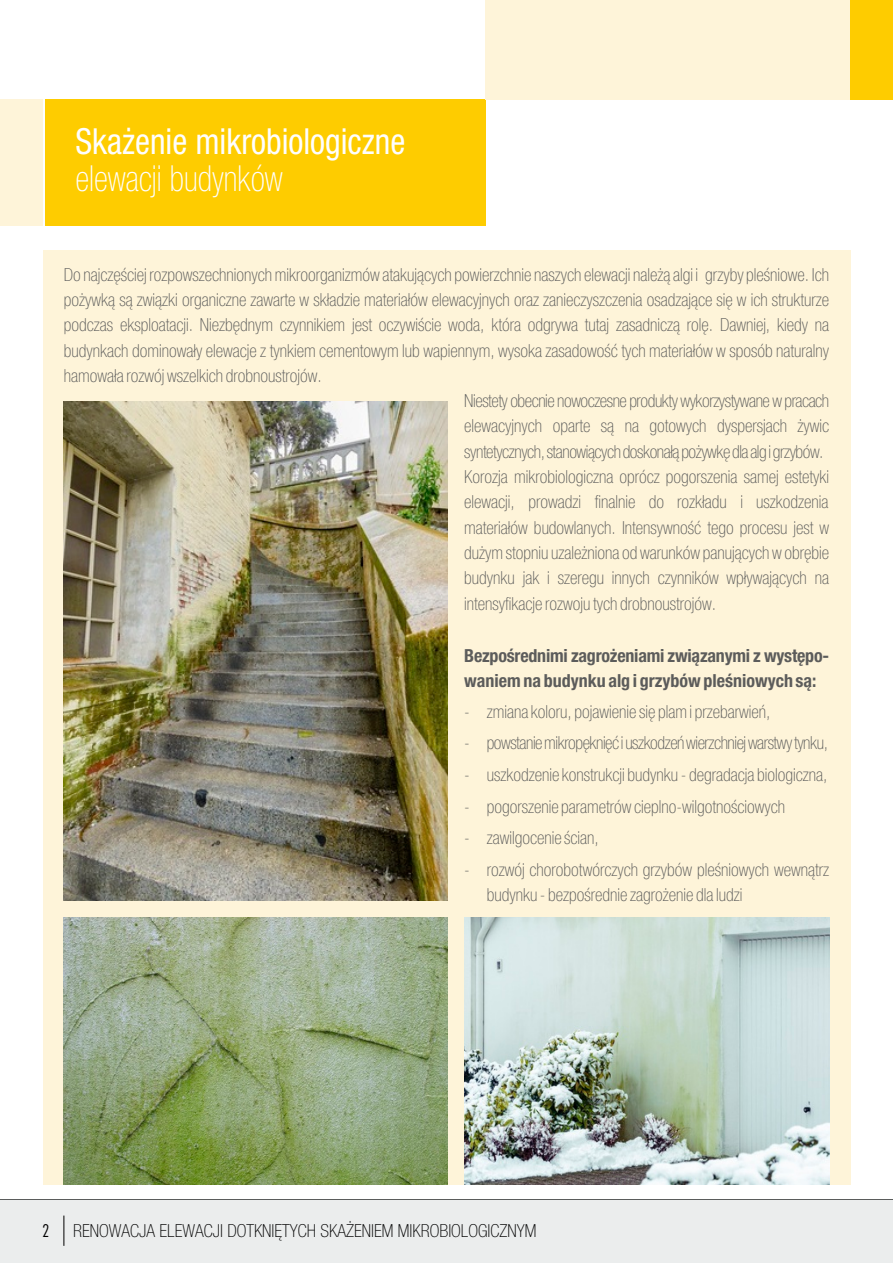
<style>
.page{position:relative;width:893px;height:1263px;background:#fff}
.page>*{position:absolute;margin:0;border:0;box-sizing:border-box;transform-origin:0 0}
.t1{font:condensed 36px "Helvetica Neue LT Pro";color:#fefefe;scale:.93 1}
.t2{font:100 condensed 36px "Helvetica Neue LT Pro";color:#fefefe;scale:.93 1}
.t3{font:100 condensed 18px/25.3px "Helvetica Neue LT Pro";color:#5c5c5b}
.t4{font:100 condensed 18px "Helvetica Neue LT Pro";letter-spacing:-.025em;color:#5c5c5b}
.t5{font:700 condensed 18px/25.7px "Helvetica Neue LT Pro";letter-spacing:-.01em;color:#5c5c5b}
.t6{font:100 condensed 18px "Helvetica Neue LT Pro";color:#000}
.t7{font:300 condensed 18px "Futura BT";color:#000}
</style>
<div class="page">
<div style="left:0;top:99px;width:485px;height:127px;background:#fecc00"></div>
<div style="left:485px;top:0;width:408px;height:99px;background:#fef4d9"></div>
<div style="left:850px;top:0;width:43px;height:99px;background:#fecc00"></div>
<div style="left:0;top:99px;width:45px;height:127px;background:#fef4d9"></div>
<hr style="left:44px;top:99px;width:1px;height:127px;background:#fefefe">
<div style="left:43px;top:250px;width:807px;height:935px;background:#fef4d9"></div>
<div style="left:0;top:1199px;width:893px;height:64px;background:#ebeded"></div>
<hr style="left:0;top:1199px;width:893px;height:1px;background:#5a5c5b">
<hr style="left:64px;top:1215px;width:1px;height:31px;background:#000">
<img style="left:64px;top:401px;width:383px;height:499px">
<img style="left:464px;top:917px;width:365px;height:268px">
<img style="left:64px;top:917px;width:383px;height:268px">
<h1 class="t1" style="left:76px;top:128px;width:356px">Skażenie mikrobiologiczne</h1>
<h1 class="t2" style="left:76px;top:166px;width:225px">elewacji budynków</h1>
<p class="t3" style="left:64px;top:264px;width:767px">Do najczęściej rozpowszechnionych mikroorganizmów atakujących powierzchnie naszych elewacji należą algi i grzyby pleśniowe. Ich</p>
<p class="t3" style="left:64px;top:289px;width:767px">pożywką są związki organiczne zawarte w składzie materiałów elewacyjnych oraz zanieczyszczenia osadzające się w ich strukturze</p>
<p class="t3" style="left:64px;top:315px;width:767px">podczas eksploatacji. Niezbędnym czynnikiem jest oczywiście woda, która odgrywa tutaj zasadniczą rolę. Dawniej, kiedy na</p>
<p class="t3" style="left:64px;top:340px;width:767px">budynkach dominowały elewacje z tynkiem cementowym lub wapiennym, wysoka zasadowość tych materiałów w sposób naturalny</p>
<p class="t3" style="left:64px;top:365px;width:259px">hamowała rozwój wszelkich drobnoustrojów.</p>
<p class="t4" style="left:464px;top:394px;width:366px">Niestety obecnie nowoczesne produkty wykorzystywane w pracach</p>
<p class="t3" style="left:464px;top:416px;width:366px">elewacyjnych oparte są na gotowych dyspersjach żywic</p>
<p class="t4" style="left:464px;top:445px;width:361px">syntetycznych,stanowiącychdoskonałąpożywkędlaalgigrzybów.</p>
<p class="t3" style="left:464px;top:467px;width:366px">Korozja mikrobiologiczna oprócz pogorszenia samej estetyki</p>
<p class="t3" style="left:464px;top:492px;width:366px">elewacji, prowadzi finalnie do rozkładu i uszkodzenia</p>
<p class="t3" style="left:464px;top:517px;width:366px">materiałów budowlanych. Intensywność tego procesu jest w</p>
<p class="t3" style="left:464px;top:542px;width:366px">dużym stopniu uzależniona od warunków panujących w obrębie</p>
<p class="t3" style="left:464px;top:568px;width:366px">budynku jak i szeregu innych czynników wpływających na</p>
<p class="t3" style="left:464px;top:593px;width:253px">intensyfikacje rozwoju tych drobnoustrojów.</p>
<p class="t5" style="left:464px;top:645px;width:366px">Bezpośrednimi zagrożeniami związanymi z występo&shy;waniem na budynku alg i grzybów pleśniowych są:</p>
<p class="t3" style="left:464px;top:701px;width:308px">- zmiana koloru, pojawienie się plam i przebarwień,</p>
<p class="t4" style="left:464px;top:736px;width:365px">- powstaniemikropęknięćiuszkodzeńwierzchniejwarstwytynku,</p>
<p class="t3" style="left:464px;top:764px;width:365px">- uszkodzenie konstrukcji budynku - degradacja biologiczna,</p>
<p class="t3" style="left:464px;top:796px;width:322px">- pogorszenie parametrów cieplno-wilgotnościowych</p>
<p class="t3" style="left:464px;top:828px;width:136px">- zawilgocenie ścian,</p>
<p class="t3" style="left:487px;top:859px;width:344px;text-indent:-22px">- rozwój chorobotwórczych grzybów pleśniowych wewnątrz budynku - bezpośrednie zagrożenie dla ludzi</p>
<p class="t7" style="left:43px;top:1223px;width:8px">2</p>
<p class="t6" style="left:73px;top:1224px;width:465px">RENOWACJA ELEWACJI DOTKNIĘTYCH SKAŻENIEM MIKROBIOLOGICZNYM</p>
</div>
